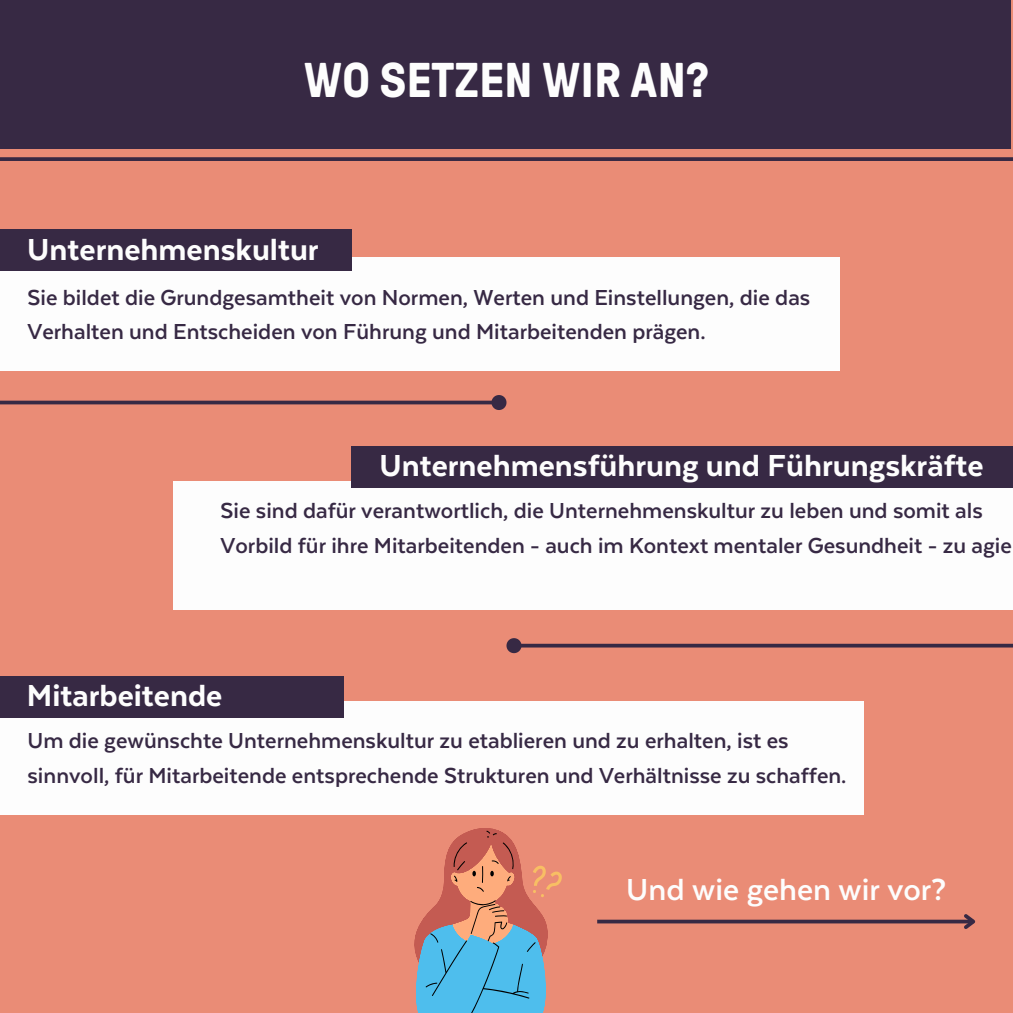
<style>
.page{position:relative;width:1013px;height:1013px;background:#fff}
.page>*{position:absolute;margin:0;border:0;box-sizing:border-box;transform-origin:0 0}
.t1{font:700 48.75px "GT Pressura";color:#fdfdfd}
.t2{font:800 35px "Texta";color:#fdfdfd}
.t3{font:700 35px "Texta";color:#fdfdfd}
.t4{font:700 25px/34.8px "Texta";color:#372944}
</style>
<div class="page">
<div style="left:0;top:0;width:1012px;height:1012px;background:#ea8c76"></div>
<svg style="left:0;top:157px;width:1012px;height:4px;background:#412e46"></svg>
<div style="left:0;top:0;width:1011px;height:149px;background:#372944"></div>
<div style="left:0;top:257px;width:839px;height:113px;background:#fdfdfd"></div>
<div style="left:0;top:229px;width:351px;height:41px;background:#372944"></div>
<div style="left:173px;top:481px;width:839px;height:129px;background:#fdfdfd"></div>
<div style="left:351px;top:446px;width:661px;height:41px;background:#372944"></div>
<svg style="left:0;top:400px;width:489px;height:4px;background:#54394c"></svg>
<svg style="left:489px;top:395px;width:18px;height:15px"></svg>
<div style="left:0;top:701px;width:863px;height:113px;background:#fdfdfd"></div>
<div style="left:0;top:676px;width:344px;height:41px;background:#372944"></div>
<svg style="left:524px;top:643px;width:488px;height:4px;background:#593c4d"></svg>
<svg style="left:506px;top:638px;width:18px;height:16px"></svg>
<svg style="left:414px;top:828px;width:148px;height:184px"></svg>
<svg style="left:597px;top:919px;width:363px;height:4px"></svg>
<svg style="left:960px;top:914px;width:16px;height:15px"></svg>
<h1 class="t1" style="left:304px;top:54px;width:406px">WO SETZEN WIR AN?</h1>
<h2 class="t2" style="left:27px;top:231px;width:293px">Unternehmenskultur</h2>
<p class="t4" style="left:28px;top:279px;width:784px">Sie bildet die Grundgesamtheit von Normen, Werten und Einstellungen, die das<br>Verhalten und Entscheiden von Führung und Mitarbeitenden prägen.</p>
<h2 class="t2" style="left:379px;top:447px;width:605px">Unternehmensführung und Führungskräfte</h2>
<p class="t4" style="left:220px;top:493px;width:792px">Sie sind dafür verantwortlich, die Unternehmenskultur zu leben und somit als<br>Vorbild für ihre Mitarbeitenden - auch im Kontext mentaler Gesundheit - zu agie</p>
<h2 class="t2" style="left:27px;top:677px;width:197px">Mitarbeitende</h2>
<p class="t4" style="left:28px;top:723px;width:820px">Um die gewünschte Unternehmenskultur zu etablieren und zu erhalten, ist es sinnvoll, für Mitarbeitende entsprechende Strukturen und Verhältnisse zu schaffen.</p>
<h2 class="t3" style="left:626px;top:871px;width:321px">Und wie gehen wir vor?</h2>
</div>
